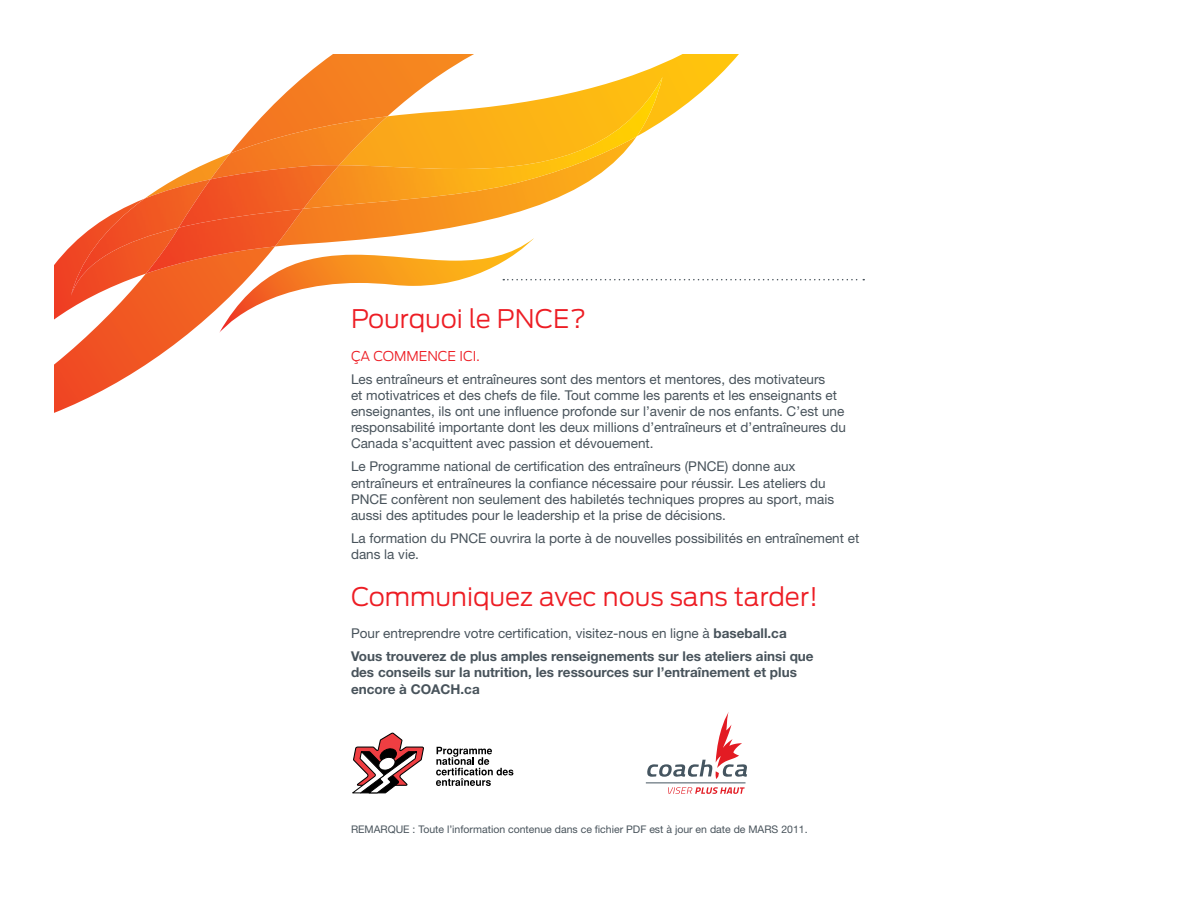
<style>
.page{position:relative;width:1188px;height:918px;background:#fff}
.page>*{position:absolute;margin:0;border:0;box-sizing:border-box;transform-origin:0 0}
.t1{font:300 25.5px "Antenna";color:#ed1d24}
.t2{font:13.5px/16.2px "Helvetica Neue";color:#48535b}
.t3{font:700 13.5px/23px "Helvetica Neue";color:#48535b}
.t4{font:300 13.5px "Antenna";color:#ed1d24}
.t5{font:10.5px "Helvetica Neue";color:#48535b}
.s1{font-weight:400}
.s2{font-family:"Helvetica Neue CE"}
</style>
<div class="page">
<svg style="left:54px;top:320px;width:151px;height:93px"></svg>
<svg style="left:54px;top:246px;width:165px;height:74px"></svg>
<svg style="left:303px;top:54px;width:436px;height:67px"></svg>
<img style="left:71px;top:77px;width:592px;height:219px">
<img style="left:179px;top:165px;width:160px;height:63px">
<svg style="left:219px;top:238px;width:645px;height:95px"></svg>
<svg style="left:668px;top:787px;width:77px;height:7px"></svg>
<svg style="left:647px;top:712px;width:100px;height:67px"></svg>
<hr style="left:646px;top:783px;width:100px;height:1px;background:#455560">
<svg style="left:352px;top:733px;width:72px;height:60px"></svg>
<svg style="left:436px;top:747px;width:77px;height:39px"></svg>
<h1 class="t1" style="left:351px;top:304px;width:165px">Pourquoi le PNCE</h1>
<h1 class="t1" style="left:569px;top:304px;width:18px">?</h1>
<p class="t4" style="left:351px;top:348px;width:78px">ÇA COMMENCE</p>
<p class="t4" style="left:459px;top:348px;width:22px">ICI .</p>
<p class="t2" style="left:351px;top:371px;width:496px">Les entraîneurs et entraîneures sont des mentors et mentores, des motivateurs<br>et motivatrices et des chefs de file. Tout comme les parents et les enseignants et enseignantes, ils ont une influence profonde sur l’avenir de nos enfants. C’est une responsabilité importante dont les deux millions d’entraîneurs et d’entraîneures du Canada s’acquittent avec passion et dévouement.</p>
<p class="t2" style="left:351px;top:458px;width:485px">Le Programme national de certification des entraîneurs (PNCE) donne aux entraîneurs et entraîneures la confiance nécessaire pour réussir. Les ateliers du PNCE confèrent non seulement des habiletés techniques propres au sport, mais aussi des aptitudes pour le leadership et la prise de décisions.</p>
<p class="t2" style="left:351px;top:530px;width:510px">La formation du PNCE ouvrira la porte à de nouvelles possibilités en entraînement et dans la vie.</p>
<h1 class="t1" style="left:351px;top:581px;width:469px">Communiquez avec nous sans tarder!</h1>
<p class="t3" style="left:351px;top:622px;width:464px"><span class="s1">Pour entreprendre votre certification, visitez-nous en ligne à</span> <span class="s2">baseball.ca<br></span>Vous trouverez de plus amples renseignements sur les ateliers ainsi que</p>
<p class="t3" style="left:351px;top:664px;width:447px;line-height:16.2px">des conseils sur la nutrition, les ressources sur l’entraînement et plus encore à COACH.ca</p>
<p class="t5" style="left:351px;top:823px;width:458px">REMARQUE : Toute l’information contenue dans ce fichier PDF est à jour en date de MARS 2011.</p>
</div>
